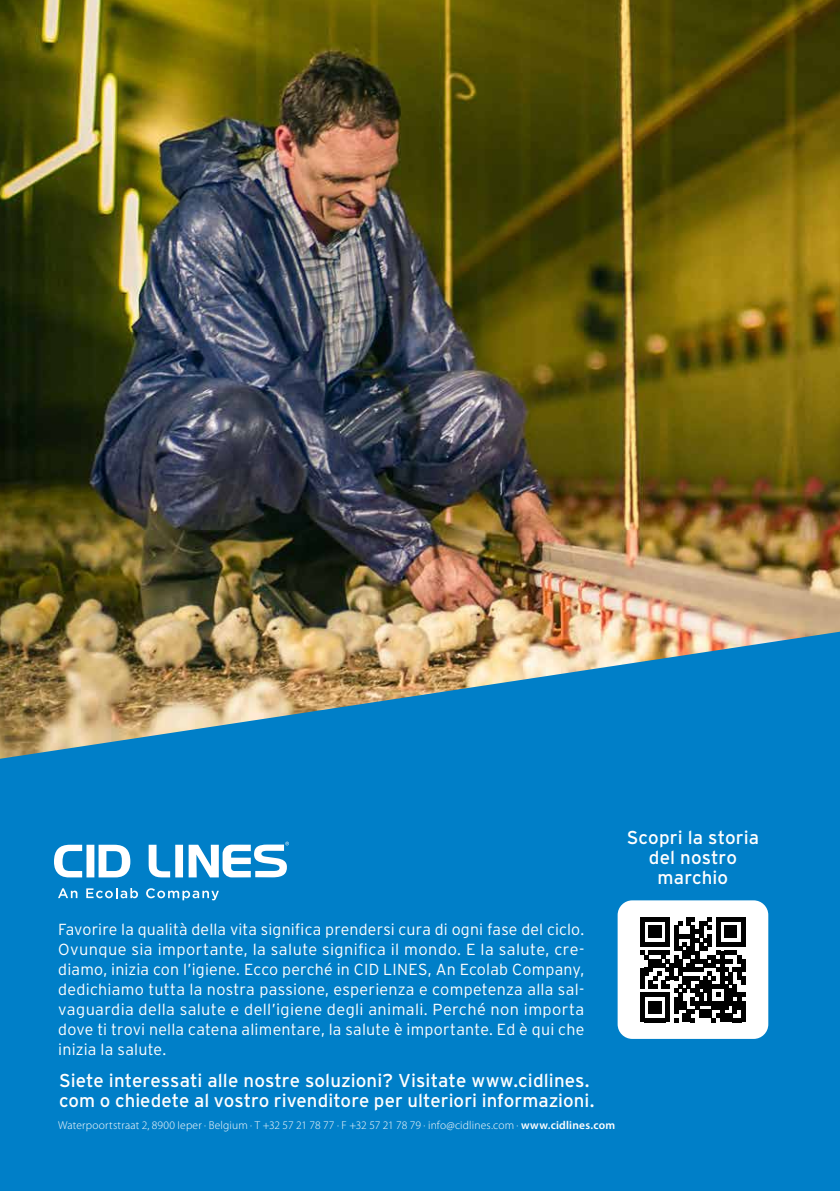
<style>
.page{position:relative;width:840px;height:1191px;background:#fff}
.page>*{position:absolute;margin:0;border:0;box-sizing:border-box;transform-origin:0 0}
.t1{font:18.6px/20px "Interstate";letter-spacing:.005em;color:#fff}
.t2{font:300 16px/20px "Interstate";letter-spacing:.015em;color:#fff;text-align:justify}
.t3{font:300 11.4px "Myriad Pro";letter-spacing:.01em;color:#fff}
.s1{font-weight:600}
</style>
<div class="page">
<img style="left:0;top:0;width:839px;height:631px">
<svg style="left:0;top:631px;width:839px;height:560px;background:#1783bd"></svg>
<div style="left:617px;top:900px;width:150px;height:139px;background:#fff;border-radius:15px"></div>
<svg style="left:640px;top:917px;width:105px;height:105px"></svg>
<div style="left:740px;top:1001px;width:5px;height:12px;background:#000"></div>
<div style="left:740px;top:1013px;width:5px;height:9px;background:#000"></div>
<svg style="left:54px;top:844px;width:76px;height:33px"></svg>
<svg style="left:148px;top:841px;width:141px;height:36px"></svg>
<svg style="left:58px;top:888px;width:19px;height:10px"></svg>
<svg style="left:86px;top:888px;width:52px;height:10px"></svg>
<svg style="left:146px;top:888px;width:73px;height:12px"></svg>
<p class="t1" style="left:626px;top:827px;width:134px;text-align:center">Scopri la storia del nostro marchio</p>
<p class="t2" style="left:58px;top:919px;width:527px">Favorire la qualità della vita significa prendersi cura di ogni fase del ciclo.<br>Ovunque sia importante, la salute significa il mondo. E la salute, cre&shy;diamo, inizia con l’igiene. Ecco perché in CID LINES, An Ecolab Company, dedichiamo tutta la nostra passione, esperienza e competenza alla sal&shy;vaguardia della salute e dell’igiene degli animali. Perché non importa dove ti trovi nella catena alimentare, la salute è importante. Ed è qui che inizia la salute.</p>
<p class="t1" style="left:59px;top:1070px;width:536px">Siete interessati alle nostre soluzioni? Visitate www.cidlines. com o chiedete al vostro rivenditore per ulteriori informazioni.</p>
<p class="t3" style="left:58px;top:1118px;width:558px">Waterpoortstraat 2, 8900 Ieper · Belgium · T +32 57 21 78 77 · F +32 57 21 78 79 · info@cidlines.com · <span class="s1">www.cidlines.com</span></p>
</div>
